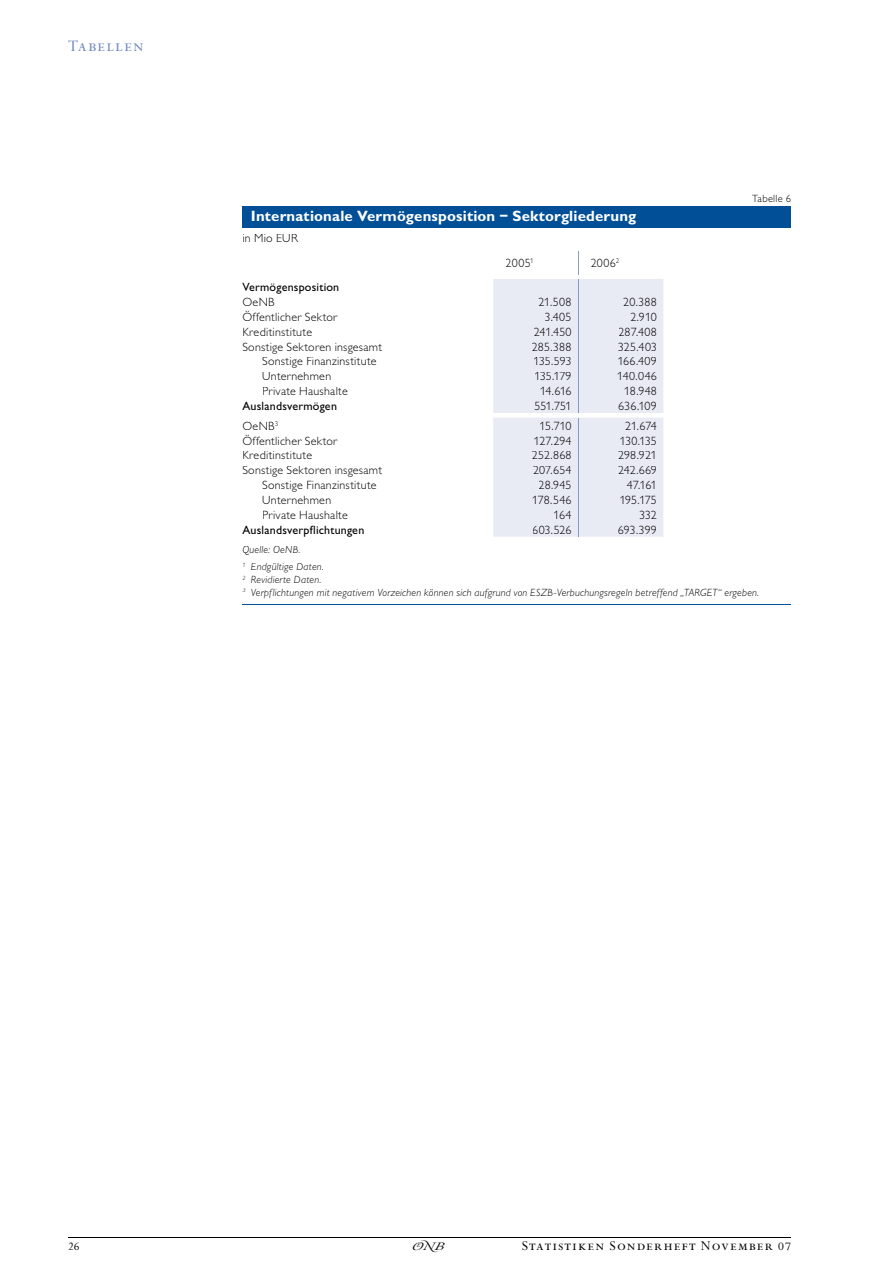
<style>
.page{position:relative;width:893px;height:1263px;background:#fff}
.page>*{position:absolute;margin:0;border:0;box-sizing:border-box;transform-origin:0 0}
.t1{font:18px "Perpetua Sc Oe NB";letter-spacing:.055em;color:#6f89bd}
.t2{font:700 15px "Gill Alternate One";letter-spacing:.01em;color:#fff}
.t3{font:15px "Perpetua Sc Oe NB";letter-spacing:.085em;color:#000}
.t4{font:12.75px "Perpetua";color:#000}
.t5{font:300 12px "Gill Alternate One";letter-spacing:.02em;color:#000}
.t6{font:12px "Gill Alternate One";letter-spacing:.015em;color:#000}
.t7{font:italic 300 10.5px/17px "Gill Alternate One";letter-spacing:.02em;color:#000}
.t8{font:300 10.5px "Gill Alternate One";letter-spacing:.025em;color:#000}
.s1{font-family:"Perpetua";font-size:12.75px}
</style>
<div class="page">
<hr style="left:68px;top:1237px;width:723px;height:1px;background:#000">
<div style="left:242px;top:206px;width:549px;height:21px;background:#004f97"></div>
<svg style="left:493px;top:251px;width:170px;height:286px;background:#eaecf5"></svg>
<div style="left:539px;top:298px;width:33px;height:8px;background:#e8eaf4"></div>
<div style="left:624px;top:298px;width:33px;height:8px;background:#e8eaf4"></div>
<div style="left:545px;top:312px;width:27px;height:9px;background:#e8eaf4"></div>
<div style="left:631px;top:312px;width:26px;height:9px;background:#e8eaf4"></div>
<div style="left:534px;top:327px;width:38px;height:9px;background:#e8eaf4"></div>
<div style="left:619px;top:327px;width:38px;height:9px;background:#e8eaf4"></div>
<div style="left:532px;top:342px;width:40px;height:9px;background:#e8eaf4"></div>
<div style="left:619px;top:342px;width:38px;height:9px;background:#e8eaf4"></div>
<div style="left:534px;top:357px;width:38px;height:9px;background:#e8eaf4"></div>
<div style="left:618px;top:357px;width:39px;height:9px;background:#e8eaf4"></div>
<div style="left:535px;top:372px;width:37px;height:8px;background:#e8eaf4"></div>
<div style="left:618px;top:372px;width:39px;height:8px;background:#e8eaf4"></div>
<div style="left:541px;top:387px;width:31px;height:8px;background:#e8eaf4"></div>
<div style="left:625px;top:387px;width:32px;height:8px;background:#e8eaf4"></div>
<div style="left:535px;top:402px;width:37px;height:8px;background:#e8eaf4"></div>
<div style="left:619px;top:402px;width:38px;height:8px;background:#e8eaf4"></div>
<div style="left:540px;top:421px;width:32px;height:9px;background:#e8eaf4"></div>
<div style="left:626px;top:421px;width:31px;height:9px;background:#e8eaf4"></div>
<div style="left:535px;top:436px;width:37px;height:9px;background:#e8eaf4"></div>
<div style="left:620px;top:436px;width:37px;height:9px;background:#e8eaf4"></div>
<div style="left:532px;top:451px;width:40px;height:8px;background:#e8eaf4"></div>
<div style="left:618px;top:451px;width:39px;height:8px;background:#e8eaf4"></div>
<div style="left:534px;top:466px;width:38px;height:8px;background:#e8eaf4"></div>
<div style="left:619px;top:466px;width:38px;height:8px;background:#e8eaf4"></div>
<div style="left:539px;top:481px;width:33px;height:8px;background:#e8eaf4"></div>
<div style="left:627px;top:481px;width:30px;height:8px;background:#e8eaf4"></div>
<div style="left:533px;top:496px;width:39px;height:8px;background:#e8eaf4"></div>
<div style="left:620px;top:496px;width:37px;height:8px;background:#e8eaf4"></div>
<div style="left:554px;top:511px;width:18px;height:8px;background:#e8eaf4"></div>
<div style="left:640px;top:511px;width:17px;height:8px;background:#e8eaf4"></div>
<div style="left:533px;top:525px;width:39px;height:9px;background:#e8eaf4"></div>
<div style="left:619px;top:525px;width:37px;height:9px;background:#e8eaf4"></div>
<hr style="left:242px;top:604px;width:549px;height:1px;background:#004f97">
<h1 class="t1" style="left:68px;top:36px;width:77px">Tabellen</h1>
<p class="t8" style="left:752px;top:193px;width:40px">Tabelle 6</p>
<p class="t2" style="left:251px;top:207px;width:387px">Internationale Vermögensposition – Sektorgliederung</p>
<p class="t5" style="left:242px;top:232px;width:57px">in Mio EUR</p>
<p class="t5" style="left:506px;top:256px;width:30px">2005<sup>1</sup></p>
<p class="t5" style="left:591px;top:256px;width:30px">2006<sup>2</sup></p>
<p class="t6" style="left:242px;top:280px;width:98px">Vermögensposition</p>
<p class="t5" style="left:242px;top:295px;width:34px">OeNB</p>
<p class="t5" style="left:538px;top:295px;width:35px">21.508</p>
<p class="t5" style="left:623px;top:295px;width:35px">20.388</p>
<p class="t5" style="left:242px;top:310px;width:96px">Öffentlicher Sektor</p>
<p class="t5" style="left:544px;top:310px;width:29px">3.405</p>
<p class="t5" style="left:630px;top:310px;width:28px">2.910</p>
<p class="t5" style="left:242px;top:325px;width:71px">Kreditinstitute</p>
<p class="t5" style="left:534px;top:325px;width:39px">241.450</p>
<p class="t5" style="left:619px;top:325px;width:40px">287.408</p>
<p class="t5" style="left:242px;top:340px;width:141px">Sonstige Sektoren insgesamt</p>
<p class="t5" style="left:532px;top:340px;width:41px">285.388</p>
<p class="t5" style="left:618px;top:340px;width:41px">325.403</p>
<p class="t5" style="left:262px;top:355px;width:116px">Sonstige Finanzinstitute</p>
<p class="t5" style="left:533px;top:355px;width:40px">135.593</p>
<p class="t5" style="left:618px;top:355px;width:41px">166.409</p>
<p class="t5" style="left:262px;top:370px;width:71px">Unternehmen</p>
<p class="t5" style="left:534px;top:370px;width:39px">135.179</p>
<p class="t5" style="left:617px;top:370px;width:41px">140.046</p>
<p class="t5" style="left:262px;top:384px;width:87px">Private Haushalte</p>
<p class="t5" style="left:540px;top:384px;width:33px">14.616</p>
<p class="t5" style="left:624px;top:384px;width:34px">18.948</p>
<p class="t6" style="left:242px;top:399px;width:96px">Auslandsvermögen</p>
<p class="t5" style="left:534px;top:399px;width:39px">551.751</p>
<p class="t5" style="left:618px;top:399px;width:40px">636.109</p>
<p class="t5" style="left:242px;top:419px;width:37px">OeNB<sup>3</sup></p>
<p class="t5" style="left:540px;top:419px;width:34px">15.710</p>
<p class="t5" style="left:625px;top:419px;width:33px">21.674</p>
<p class="t5" style="left:242px;top:434px;width:96px">Öffentlicher Sektor</p>
<p class="t5" style="left:534px;top:434px;width:39px">127.294</p>
<p class="t5" style="left:620px;top:434px;width:39px">130.135</p>
<p class="t5" style="left:242px;top:449px;width:71px">Kreditinstitute</p>
<p class="t5" style="left:532px;top:449px;width:41px">252.868</p>
<p class="t5" style="left:618px;top:449px;width:40px">298.921</p>
<p class="t5" style="left:242px;top:463px;width:141px">Sonstige Sektoren insgesamt</p>
<p class="t5" style="left:533px;top:463px;width:40px">207.654</p>
<p class="t5" style="left:618px;top:463px;width:40px">242.669</p>
<p class="t5" style="left:262px;top:478px;width:116px">Sonstige Finanzinstitute</p>
<p class="t5" style="left:539px;top:478px;width:35px">28.945</p>
<p class="t5" style="left:627px;top:478px;width:32px">47.161</p>
<p class="t5" style="left:262px;top:493px;width:71px">Unternehmen</p>
<p class="t5" style="left:532px;top:493px;width:41px">178.546</p>
<p class="t5" style="left:620px;top:493px;width:39px">195.175</p>
<p class="t5" style="left:262px;top:508px;width:87px">Private Haushalte</p>
<p class="t5" style="left:554px;top:508px;width:20px">164</p>
<p class="t5" style="left:639px;top:508px;width:19px">332</p>
<p class="t6" style="left:242px;top:523px;width:123px">Auslandsverpflichtungen</p>
<p class="t5" style="left:532px;top:523px;width:41px">603.526</p>
<p class="t5" style="left:618px;top:523px;width:41px">693.399</p>
<p class="t7" style="left:242px;top:541px;width:83px">Quelle: OeNB.<br><sup>1</sup> Endgültige Daten.</p>
<p class="t7" style="left:242px;top:573px;width:518px;line-height:12.8px"><sup>2</sup> Revidierte Daten.<br><sup>3</sup> Verpflichtungen mit negativem Vorzeichen können sich aufgrund von ESZB-Verbuchungsregeln betreffend „TARGET“ ergeben.</p>
<p class="t4" style="left:68px;top:1240px;width:13px">26</p>
<p class="t3" style="left:408px;top:1238px;width:44px">◊</p>
<p class="t3" style="left:522px;top:1238px;width:271px">Statistiken Sonderheft November <span class="s1">07</span></p>
</div>
